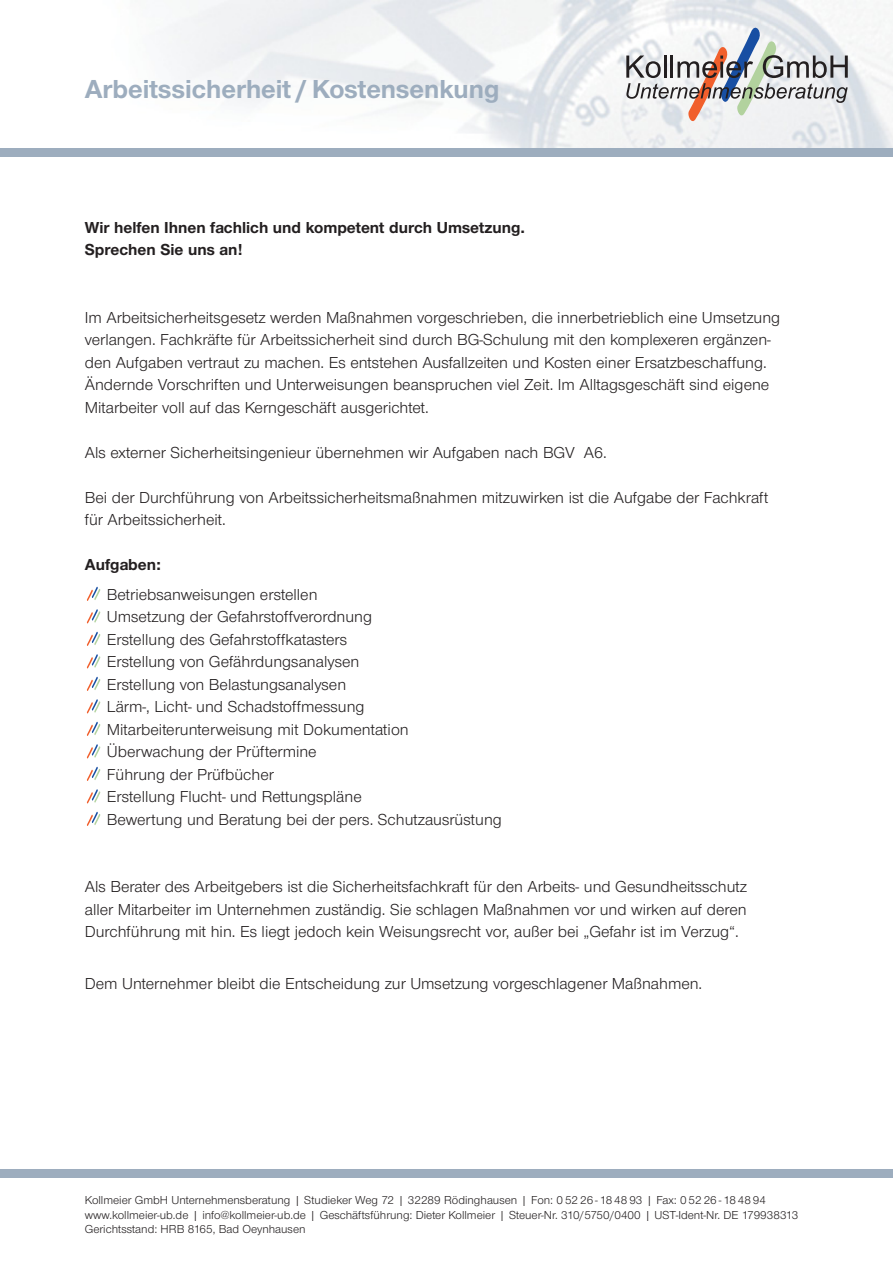
<style>
.page{position:relative;width:893px;height:1263px;background:#fff}
.page>*{position:absolute;margin:0;border:0;box-sizing:border-box;transform-origin:0 0}
.t1{font:700 27px "Nimbus San Nov T";color:#9dadbe}
.t2{font:16.5px/22.5px "Nimbus San Nov T";color:#231f20}
.t3{font:700 16.5px/22.5px "Nimbus San Nov T";color:#231f20}
.t4{font:12px/14.4px "Nimbus San Nov T";color:#231f20}
</style>
<div class="page">
<img style="left:169px;top:1px;width:724px;height:147px">
<svg style="left:626px;top:28px;width:222px;height:93px"></svg>
<div style="left:0;top:148px;width:893px;height:8px;background:#9dadbe"></div>
<div style="left:0;top:1169px;width:893px;height:9px;background:#9dadbe"></div>
<svg style="left:87px;top:812px;width:13px;height:14px"></svg>
<svg style="left:87px;top:789px;width:13px;height:14px"></svg>
<svg style="left:87px;top:767px;width:13px;height:14px"></svg>
<svg style="left:87px;top:744px;width:13px;height:14px"></svg>
<svg style="left:87px;top:722px;width:13px;height:14px"></svg>
<svg style="left:87px;top:699px;width:13px;height:14px"></svg>
<svg style="left:87px;top:677px;width:13px;height:14px"></svg>
<svg style="left:87px;top:654px;width:13px;height:14px"></svg>
<svg style="left:87px;top:632px;width:13px;height:14px"></svg>
<svg style="left:87px;top:609px;width:13px;height:14px"></svg>
<svg style="left:87px;top:587px;width:13px;height:14px"></svg>
<h1 class="t1" style="left:85px;top:80px;width:416px">Arbeitssicherheit / Kostensenkung</h1>
<p class="t3" style="left:85px;top:218px;width:442px">Wir helfen Ihnen fachlich und kompetent durch Umsetzung.<br>Sprechen Sie uns an!</p>
<p class="t2" style="left:85px;top:308px;width:697px">Im Arbeitsicherheitsgesetz werden Maßnahmen vorgeschrieben, die innerbetrieblich eine Umsetzung verlangen. Fachkräfte für Arbeitssicherheit sind durch BG-Schulung mit den komplexeren ergänzen&shy;den Aufgaben vertraut zu machen. Es entstehen Ausfallzeiten und Kosten einer Ersatzbeschaffung.<br>Ändernde Vorschriften und Unterweisungen beanspruchen viel Zeit. Im Alltagsgeschäft sind eigene Mitarbeiter voll auf das Kerngeschäft ausgerichtet.</p>
<p class="t2" style="left:85px;top:443px;width:523px">Als externer Sicherheitsingenieur übernehmen wir Aufgaben nach BGV A6.</p>
<p class="t2" style="left:85px;top:488px;width:685px">Bei der Durchführung von Arbeitssicherheitsmaßnahmen mitzuwirken ist die Aufgabe der Fachkraft für Arbeitssicherheit.</p>
<p class="t3" style="left:85px;top:555px;width:78px">Aufgaben:</p>
<p class="t2" style="left:107px;top:584px;width:397px">Betriebsanweisungen erstellen<br>Umsetzung der Gefahrstoffverordnung<br>Erstellung des Gefahrstoffkatasters<br>Erstellung von Gefährdungsanalysen<br>Erstellung von Belastungsanalysen<br>Lärm-, Licht- und Schadstoffmessung Mitarbeiterunterweisung mit Dokumentation Überwachung der Prüftermine<br>Führung der Prüfbücher<br>Erstellung Flucht- und Rettungspläne<br>Bewertung und Beratung bei der pers. Schutzausrüstung</p>
<p class="t2" style="left:85px;top:877px;width:664px;text-align:justify">Als Berater des Arbeitgebers ist die Sicherheitsfachkraft für den Arbeits- und Gesundheitsschutz aller Mitarbeiter im Unternehmen zuständig. Sie schlagen Maßnahmen vor und wirken auf deren Durchführung mit hin. Es liegt jedoch kein Weisungsrecht vor, außer bei „Gefahr ist im Verzug“.</p>
<p class="t2" style="left:85px;top:974px;width:619px">Dem Unternehmer bleibt die Entscheidung zur Umsetzung vorgeschlagener Maßnahmen.</p>
<p class="t4" style="left:85px;top:1194px;width:715px">Kollmeier GmbH Unternehmensberatung | Studieker Weg 72 | 32289 Rödinghausen | Fon: 0 52 26 - 18 48 93 | Fax: 0 52 26 - 18 48 94 www.kollmeier-ub.de | info@kollmeier-ub.de | Geschäftsführung: Dieter Kollmeier | Steuer-Nr. 310/5750/0400 | UST-Ident-Nr. DE 179938313<br>Gerichtsstand: HRB 8165, Bad Oeynhausen</p>
</div>
